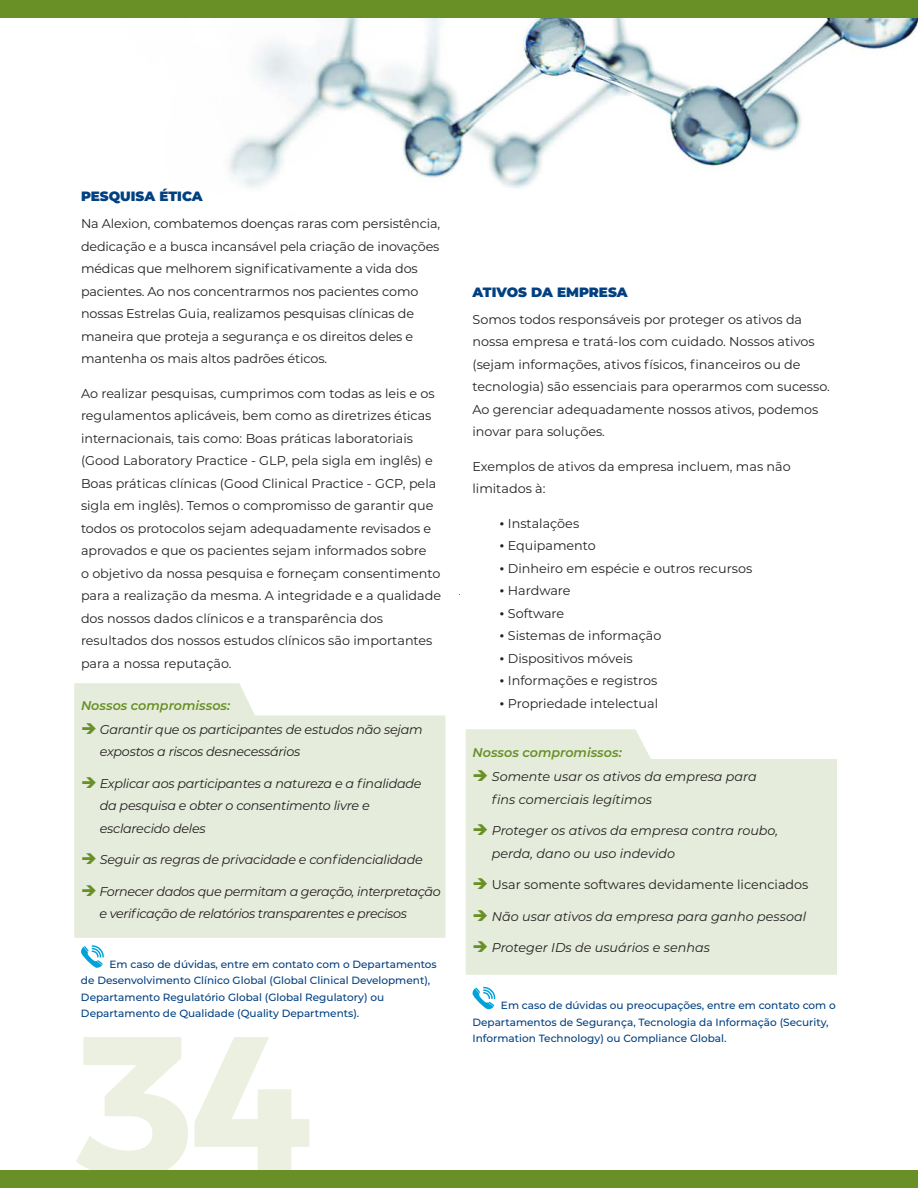
<style>
.page{position:relative;width:918px;height:1188px;background:#fff}
.page>*{position:absolute;margin:0;border:0;box-sizing:border-box;transform-origin:0 0}
.t1{font:700 199.8px "Montserrat";color:#ebf0e1}
.t2{font:900 13.5px "Montserrat";color:#014081}
.t3{font:12.75px/22.5px "Montserrat";color:#231f20}
.t4{font:italic 12.75px/22.5px "Montserrat";letter-spacing:-.02em;color:#231f20}
.t5{font:italic 12.75px/22.5px "Montserrat";color:#231f20}
.t6{font:italic 600 12.75px "Montserrat";color:#689027}
.t7{font:500 10.5px/16.5px "Montserrat";color:#014081}
.s1{color:#689027}
.s2{font-weight:600;font-size:15px}
</style>
<div class="page">
<img style="left:229px;top:18px;width:689px;height:170px">
<svg style="left:74px;top:683px;width:372px;height:255px;background:#e7eddd"></svg>
<svg style="left:81px;top:945px;width:23px;height:23px"></svg>
<div style="left:0;top:0;width:918px;height:18px;background:#689027"></div>
<div style="left:0;top:1170px;width:918px;height:18px;background:#689027"></div>
<div style="left:466px;top:729px;width:371px;height:246px;background:#e6ecdb"></div>
<svg style="left:472px;top:987px;width:23px;height:23px"></svg>
<p class="t2" style="left:81px;top:186px;width:123px">PESQUISA ÉTICA</p>
<p class="t3" style="left:81px;top:212px;width:361px">Na Alexion, combatemos doenças raras com persistência, dedicação e a busca incansável pela criação de inovações médicas que melhorem significativamente a vida dos pacientes. Ao nos concentrarmos nos pacientes como nossas Estrelas Guia, realizamos pesquisas clínicas de maneira que proteja a segurança e os direitos deles e mantenha os mais altos padrões éticos.</p>
<p class="t3" style="left:81px;top:382px;width:362px">Ao realizar pesquisas, cumprimos com todas as leis e os regulamentos aplicáveis, bem como as diretrizes éticas internacionais, tais como: Boas práticas laboratoriais (Good Laboratory Practice - GLP, pela sigla em inglês) e Boas práticas clínicas (Good Clinical Practice - GCP, pela sigla em inglês). Temos o compromisso de garantir que todos os protocolos sejam adequadamente revisados e aprovados e que os pacientes sejam informados sobre<br>o objetivo da nossa pesquisa e forneçam consentimento para a realização da mesma. A integridade e a qualidade dos nossos dados clínicos e a transparência dos resultados dos nossos estudos clínicos são importantes para a nossa reputação.</p>
<p class="t6" style="left:81px;top:696px;width:151px">Nossos compromissos:</p>
<p class="t4" style="left:100px;top:718px;width:324px;text-indent:-19px"><span class="s1">➔</span> Garantir que os participantes de estudos não sejam expostos a riscos desnecessários</p>
<p class="t4" style="left:100px;top:772px;width:323px;text-indent:-19px"><span class="s1">➔</span> Explicar aos participantes a natureza e a finalidade da pesquisa e obter o consentimento livre e esclarecido deles</p>
<p class="t4" style="left:81px;top:848px;width:343px"><span class="s1">➔</span> Seguir as regras de privacidade e confidencialidade</p>
<p class="t4" style="left:100px;top:880px;width:343px;text-indent:-19px"><span class="s1">➔</span> Fornecer dados que permitam a geração, interpretação e verificação de relatórios transparentes e precisos</p>
<p class="t7" style="left:81px;top:955px;width:357px;text-indent:28px">Em caso de dúvidas, entre em contato com o Departamentos de Desenvolvimento Clínico Global (Global Clinical Development), Departamento Regulatório Global (Global Regulatory) ou Departamento de Qualidade (Quality Departments).</p>
<p class="t1" style="left:74px;top:946px;width:243px">34</p>
<p class="t2" style="left:472px;top:282px;width:157px">ATIVOS DA EMPRESA</p>
<p class="t3" style="left:472px;top:308px;width:359px">Somos todos responsáveis por proteger os ativos da nossa empresa e tratá-los com cuidado. Nossos ativos (sejam informações, ativos físicos, financeiros ou de tecnologia) são essenciais para operarmos com sucesso.<br>Ao gerenciar adequadamente nossos ativos, podemos inovar para soluções.</p>
<p class="t3" style="left:472px;top:455px;width:320px">Exemplos de ativos da empresa incluem, mas não limitados à:</p>
<p class="t3" style="left:500px;top:512px;width:81px"><span class="s2">•</span> Instalações</p>
<p class="t3" style="left:500px;top:534px;width:98px"><span class="s2">•</span> Equipamento</p>
<p class="t3" style="left:500px;top:557px;width:254px"><span class="s2">•</span> Dinheiro em espécie e outros recursos</p>
<p class="t3" style="left:500px;top:579px;width:73px"><span class="s2">•</span> Hardware</p>
<p class="t3" style="left:500px;top:602px;width:66px"><span class="s2">•</span> Software</p>
<p class="t3" style="left:500px;top:624px;width:163px"><span class="s2">•</span> Sistemas de informação</p>
<p class="t3" style="left:500px;top:647px;width:135px"><span class="s2">•</span> Dispositivos móveis</p>
<p class="t3" style="left:500px;top:669px;width:159px"><span class="s2">•</span> Informações e registros</p>
<p class="t3" style="left:500px;top:692px;width:160px"><span class="s2">•</span> Propriedade intelectual</p>
<p class="t6" style="left:472px;top:744px;width:151px">Nossos compromissos:</p>
<p class="t5" style="left:492px;top:765px;width:266px;text-indent:-19px"><span class="s1">➔</span> Somente usar os ativos da empresa para fins comerciais legítimos</p>
<p class="t5" style="left:492px;top:819px;width:288px;text-indent:-19px"><span class="s1">➔</span> Proteger os ativos da empresa contra roubo, perda, dano ou uso indevido</p>
<p class="t3" style="left:472px;top:873px;width:337px"><span class="s1">➔</span> Usar somente softwares devidamente licenciados</p>
<p class="t5" style="left:472px;top:905px;width:335px"><span class="s1">➔</span> Não usar ativos da empresa para ganho pessoal</p>
<p class="t5" style="left:472px;top:936px;width:239px"><span class="s1">➔</span> Proteger IDs de usuários e senhas</p>
<p class="t7" style="left:472px;top:997px;width:365px;text-indent:28px">Em caso de dúvidas ou preocupações, entre em contato com o<br>Departamentos de Segurança, Tecnologia da Informação (Security,<br>Information Technology) ou Compliance Global.</p>
</div>
